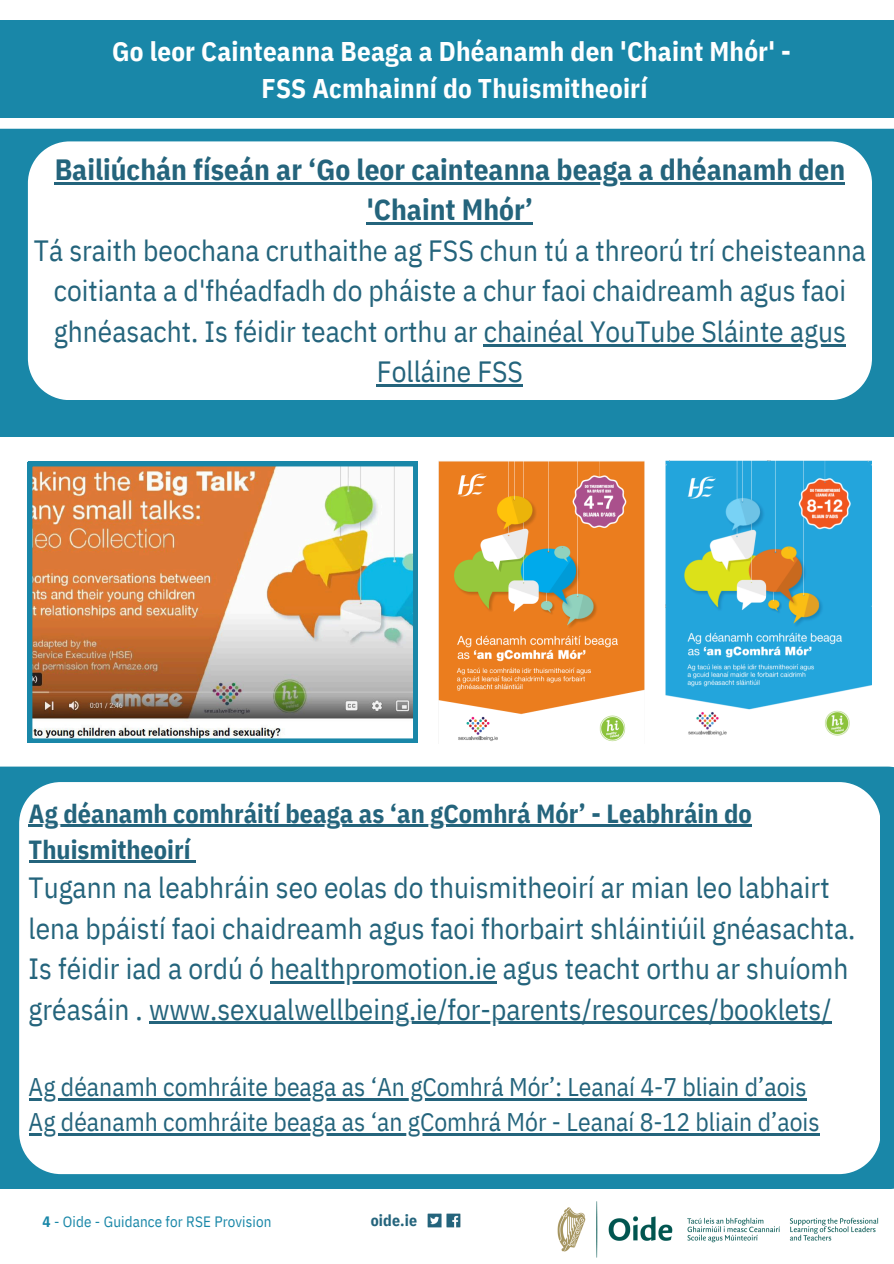
<style>
.page{position:relative;width:894px;height:1264px;background:#fff}
.page>*{position:absolute;margin:0;border:0;box-sizing:border-box;transform-origin:0 0}
.t1{font:29.25px/40.5px "IBM Plex Sans Cond";color:#24647c;text-align:center}
.t2{font:700 27px/37.2px "IBM Plex Sans Cond";letter-spacing:.005em;color:#fff;text-align:center}
.t3{font:700 26.25px/36px "IBM Plex Sans Cond";color:#24647c}
.t4{font:25.5px/34.8px "IBM Plex Sans Cond";color:#24647c}
.t5{font:700 15.9px "IBM Plex Sans Cond";letter-spacing:.01em;color:#24647c}
.t6{font:15px "IBM Plex Sans Cond";letter-spacing:.01em;color:#1987a8}
.s1{font-weight:700}
</style>
<div class="page">
<img style="left:427px;top:1213px;width:34px;height:15px">
<div style="left:0;top:20px;width:893px;height:98px;background:#1987a8"></div>
<div style="left:0;top:129px;width:893px;height:308px;background:#1987a8"></div>
<svg style="left:28px;top:141px;width:843px;height:259px"></svg>
<hr style="left:55px;top:182px;width:789px;height:2px;background:#24647c">
<hr style="left:366px;top:222px;width:167px;height:3px;background:#24647c">
<hr style="left:483px;top:344px;width:362px;height:2px;background:#24647c">
<hr style="left:377px;top:384px;width:146px;height:3px;background:#24647c">
<img style="left:28px;top:462px;width:389px;height:281px">
<div style="left:0;top:766px;width:893px;height:423px;background:#1987a8"></div>
<svg style="left:19px;top:782px;width:860px;height:392px"></svg>
<img style="left:557px;top:1201px;width:322px;height:57px">
<img style="left:438px;top:461px;width:206px;height:281px">
<img style="left:665px;top:461px;width:206px;height:275px">
<hr style="left:29px;top:824px;width:722px;height:3px;background:#24647c">
<hr style="left:29px;top:860px;width:161px;height:3px;background:#24647c">
<svg style="left:190px;top:860px;width:6px;height:3px"></svg>
<hr style="left:270px;top:981px;width:226px;height:2px;background:#24647c">
<hr style="left:149px;top:1021px;width:682px;height:3px;background:#24647c">
<hr style="left:29px;top:1098px;width:777px;height:2px;background:#24647c">
<hr style="left:29px;top:1133px;width:790px;height:2px;background:#24647c">
<p class="t2" style="left:112px;top:32px;width:680px">Go leor Cainteanna Beaga a Dhéanamh den 'Chaint Mhór' -<br>FSS Acmhainní do Thuismitheoirí</p>
<p class="t1" style="left:34px;top:148px;width:833px"><span class="s1">Bailiúchán físeán ar ‘Go leor cainteanna beaga a dhéanamh den 'Chaint Mhór’<br></span>Tá sraith beochana cruthaithe ag FSS chun tú a threorú trí cheisteanna coitianta a d'fhéadfadh do pháiste a chur faoi chaidreamh agus faoi ghnéasacht. Is féidir teacht orthu ar chainéal YouTube Sláinte agus</p>
<p class="t1" style="left:377px;top:351px;width:147px">Folláine FSS</p>
<p class="t3" style="left:29px;top:794px;width:724px">Ag déanamh comhráití beaga as ‘an gComhrá Mór’ - Leabhráin do<br>Thuismitheoirí</p>
<p class="t1" style="left:29px;top:866px;width:828px;text-align:left">Tugann na leabhráin seo eolas do thuismitheoirí ar mian leo labhairt lena bpáistí faoi chaidreamh agus faoi fhorbairt shláintiúil gnéasachta.<br>Is féidir iad a ordú ó healthpromotion.ie agus teacht orthu ar shuíomh gréasáin . www.sexualwellbeing.ie/for-parents/resources/booklets/</p>
<p class="t4" style="left:29px;top:1069px;width:792px">Ag déanamh comhráite beaga as ‘An gComhrá Mór’: Leanaí 4-7 bliain d’aois<br>Ag déanamh comhráite beaga as ‘an gComhrá Mór - Leanaí 8-12 bliain d’aois</p>
<h4 class="t6" style="left:43px;top:1211px;width:230px"><span class="s1">4</span> - Oide - Guidance for RSE Provision</h4>
<h2 class="t5" style="left:370px;top:1209px;width:48px">oide.ie</h2>
</div>
